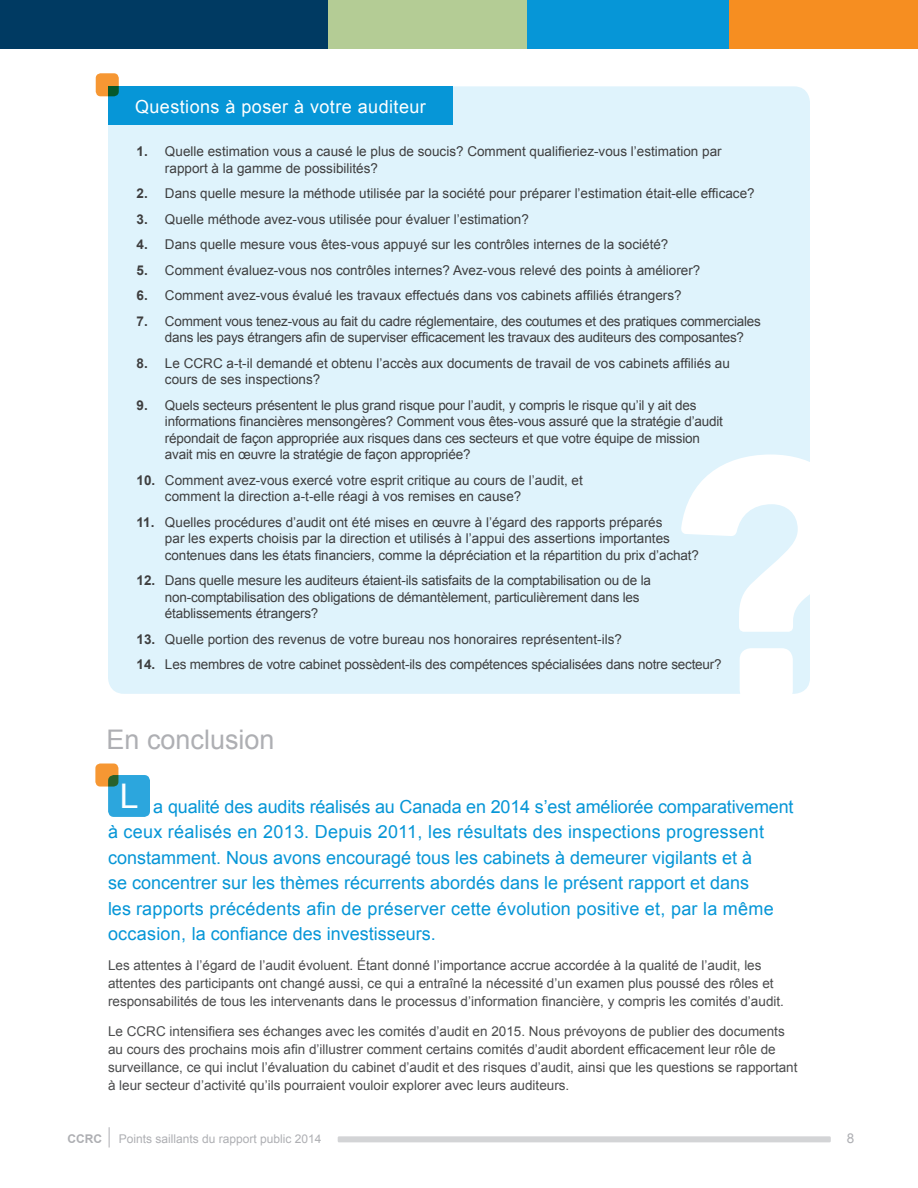
<style>
.page{position:relative;width:918px;height:1188px;background:#fff}
.page>*{position:absolute;margin:0;border:0;box-sizing:border-box;transform-origin:0 0}
.t1{font:33.9px "Arial";color:#fff}
.t2{font:27px "Arial";color:#aeafb3}
.t3{font:18px/25.5px "Arial";color:#0696d7}
.t4{font:18px "Arial";letter-spacing:.025em;color:#fff}
.t5{font:13.5px/16.5px "Arial";color:#3e3e3f}
.t6{font:13.5px/18px "Arial";color:#4b4c4d}
.t7{font:13.5px/16.5px "Arial";letter-spacing:-.02em;color:#3e3e3f}
.t8{font:13.5px "Arial";color:#aeafb3}
.t9{font:12px "Arial";color:#aeafb3}
.t10{font:700 12px "Arial";color:#aeafb3}
.s1{font-weight:700}
</style>
<div class="page">
<div style="left:108px;top:86px;width:702px;height:608px;background:#dff3fc"></div>
<div style="left:740px;top:648px;width:53px;height:53px;background:#fff;border-radius:11px"></div>
<svg style="left:681px;top:454px;width:129px;height:178px"></svg>
<div style="left:108px;top:86px;width:345px;height:39px;background:#0696d7"></div>
<svg style="left:96px;top:73px;width:23px;height:23px"></svg>
<div style="left:108px;top:775px;width:42px;height:42px;background:#2ca6dd;border-radius:6px"></div>
<svg style="left:95px;top:764px;width:23px;height:23px"></svg>
<div style="left:338px;top:1136px;width:493px;height:6px;background:#d3d4d6"></div>
<svg style="left:109px;top:1127px;width:1px;height:21px"></svg>
<div style="left:0;top:0;width:327px;height:49px;background:#003a62"></div>
<div style="left:526px;top:0;width:203px;height:49px;background:#0696d7"></div>
<div style="left:328px;top:0;width:198px;height:49px;background:#b4cc95"></div>
<div style="left:729px;top:0;width:189px;height:49px;background:#f68e21"></div>
<h3 class="t4" style="left:135px;top:95px;width:292px">Questions à poser à votre auditeur</h3>
<p class="t5" style="left:165px;top:143px;width:558px;text-indent:-28px"><span class="s1">1.</span> Quelle estimation vous a causé le plus de soucis? Comment qualifieriez-vous l’estimation par rapport à la gamme de possibilités?</p>
<p class="t5" style="left:136px;top:185px;width:620px"><span class="s1">2.</span> Dans quelle mesure la méthode utilisée par la société pour préparer l’estimation était-elle efficace?</p>
<p class="t5" style="left:136px;top:211px;width:394px"><span class="s1">3.</span> Quelle méthode avez-vous utilisée pour évaluer l’estimation?</p>
<p class="t5" style="left:136px;top:236px;width:533px"><span class="s1">4.</span> Dans quelle mesure vous êtes-vous appuyé sur les contrôles internes de la société?</p>
<p class="t5" style="left:136px;top:262px;width:565px"><span class="s1">5.</span> Comment évaluez-vous nos contrôles internes? Avez-vous relevé des points à améliorer?</p>
<p class="t5" style="left:136px;top:287px;width:547px"><span class="s1">6.</span> Comment avez-vous évalué les travaux effectués dans vos cabinets affiliés étrangers?</p>
<p class="t7" style="left:165px;top:313px;width:597px;text-indent:-28px"><span class="s1">7.</span> Comment vous tenez-vous au fait du cadre réglementaire, des coutumes et des pratiques commerciales dans les pays étrangers afin de superviser efficacement les travaux des auditeurs des composantes?</p>
<p class="t5" style="left:165px;top:355px;width:566px;text-indent:-28px"><span class="s1">8.</span> Le CCRC a-t-il demandé et obtenu l’accès aux documents de travail de vos cabinets affiliés au cours de ses inspections?</p>
<p class="t5" style="left:165px;top:397px;width:560px;text-indent:-28px"><span class="s1">9.</span> Quels secteurs présentent le plus grand risque pour l’audit, y compris le risque qu’il y ait des informations financières mensongères? Comment vous êtes-vous assuré que la stratégie d’audit répondait de façon appropriée aux risques dans ces secteurs et que votre équipe de mission avait mis en œuvre la stratégie de façon appropriée?</p>
<p class="t5" style="left:165px;top:472px;width:419px;text-indent:-28px"><span class="s1">10.</span> Comment avez-vous exercé votre esprit critique au cours de l’audit, et comment la direction a-t-elle réagi à vos remises en cause?</p>
<p class="t5" style="left:165px;top:514px;width:535px;text-indent:-28px"><span class="s1">11.</span> Quelles procédures d’audit ont été mises en œuvre à l’égard des rapports préparés<br>par les experts choisis par la direction et utilisés à l’appui des assertions importantes contenues dans les états financiers, comme la dépréciation et la répartition du prix d’achat?</p>
<p class="t5" style="left:165px;top:572px;width:488px;text-indent:-28px"><span class="s1">12.</span> Dans quelle mesure les auditeurs étaient-ils satisfaits de la comptabilisation ou de la non-comptabilisation des obligations de démantèlement, particulièrement dans les établissements étrangers?</p>
<p class="t5" style="left:136px;top:631px;width:487px"><span class="s1">13.</span> Quelle portion des revenus de votre bureau nos honoraires représentent-ils?</p>
<p class="t5" style="left:136px;top:656px;width:587px"><span class="s1">14.</span> Les membres de votre cabinet possèdent-ils des compétences spécialisées dans notre secteur?</p>
<h2 class="t2" style="left:106px;top:722px;width:170px">En conclusion</h2>
<h1 class="t1" style="left:120px;top:774px;width:20px">L</h1>
<p class="t3" style="left:108px;top:794px;width:687px;text-indent:45px">a qualité des audits réalisés au Canada en 2014 s’est améliorée comparativement à ceux réalisés en 2013. Depuis 2011, les résultats des inspections progressent constamment. Nous avons encouragé tous les cabinets à demeurer vigilants et à<br>se concentrer sur les thèmes récurrents abordés dans le présent rapport et dans<br>les rapports précédents afin de préserver cette évolution positive et, par la même occasion, la confiance des investisseurs.</p>
<p class="t6" style="left:108px;top:956px;width:678px">Les attentes à l’égard de l’audit évoluent. Étant donné l’importance accrue accordée à la qualité de l’audit, les attentes des participants ont changé aussi, ce qui a entraîné la nécessité d’un examen plus poussé des rôles et responsabilités de tous les intervenants dans le processus d’information financière, y compris les comités d’audit.</p>
<p class="t6" style="left:108px;top:1022px;width:691px">Le CCRC intensifiera ses échanges avec les comités d’audit en 2015. Nous prévoyons de publier des documents au cours des prochains mois afin d’illustrer comment certains comités d’audit abordent efficacement leur rôle de surveillance, ce qui inclut l’évaluation du cabinet d’audit et des risques d’audit, ainsi que les questions se rapportant à leur secteur d’activité qu’ils pourraient vouloir explorer avec leurs auditeurs.</p>
<p class="t10" style="left:68px;top:1130px;width:36px">CCRC</p>
<p class="t9" style="left:119px;top:1130px;width:204px">Points saillants du rapport public 2014</p>
<p class="t8" style="left:847px;top:1129px;width:9px">8</p>
</div>
